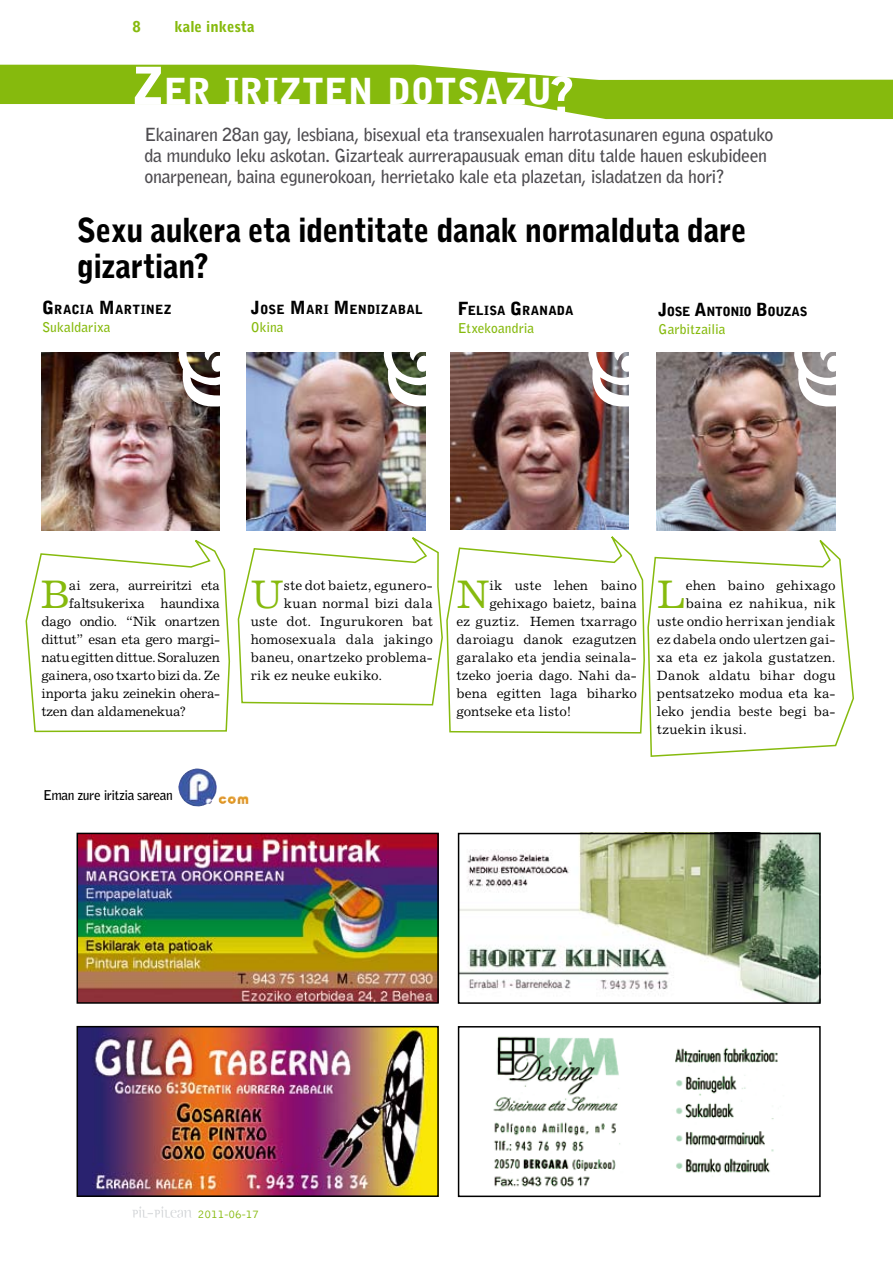
<style>
.page{position:relative;width:893px;height:1263px;background:#fff}
.page>*{position:absolute;margin:0;border:0;box-sizing:border-box;transform-origin:0 0}
.t1{font:39.75px "Excelsior LT";color:#86ba0d}
.t2{font:900 35.7px "Bell Gothic Std";letter-spacing:.015em;color:#fff}
.t3{font:900 33px/36px "Bell Gothic Std";letter-spacing:-.015em;color:#000;scale:.95 1}
.t4{font:700 18px/21px "Bell Gothic Std";letter-spacing:-.025em;color:#4e4c50}
.t5{font:900 15px "Bell Gothic Std";color:#86ba0d}
.t6{font:13.5px "Excelsior";color:#000}
.t7{font:13.5px "Excelsior";letter-spacing:.02em;color:#000}
.t8{font:13.5px "Excelsior";letter-spacing:.025em;color:#000}
.t9{font:700 13.5px "Bell Gothic Std";color:#86ba0d}
.t10{font:700 13.5px "Bell Gothic Std";letter-spacing:-.03em;color:#000}
.t11{font:900 12.6px "Bell Gothic Std";letter-spacing:.01em;color:#000}
.t12{font:900 12.6px "Bell Gothic Std";letter-spacing:-.03em;color:#000}
.t13{font:300 12px "Bell Gothic";color:#86ba0d}
.s1{font-size:51px}
.s2{font-size:18px}
</style>
<div class="page">
<svg style="left:0;top:65px;width:893px;height:54px;fill:#86ba0d"></svg>
<img style="left:41px;top:352px;width:179px;height:179px">
<svg style="left:171px;top:352px;width:49px;height:59px"></svg>
<img style="left:247px;top:352px;width:178px;height:178px">
<svg style="left:376px;top:352px;width:49px;height:59px"></svg>
<img style="left:451px;top:352px;width:177px;height:178px">
<svg style="left:580px;top:352px;width:49px;height:59px"></svg>
<img style="left:657px;top:352px;width:178px;height:179px">
<svg style="left:786px;top:352px;width:50px;height:59px"></svg>
<svg style="left:25px;top:540px;width:206px;height:193px"></svg>
<svg style="left:237px;top:530px;width:408px;height:204px"></svg>
<svg style="left:647px;top:540px;width:207px;height:217px"></svg>
<img style="left:80px;top:1029px;width:356px;height:165px">
<div style="left:77px;top:1026px;width:362px;height:171px;border:2px solid #000"></div>
<img style="left:80px;top:836px;width:356px;height:165px">
<div style="left:77px;top:833px;width:362px;height:171px;border:2px solid #000"></div>
<img style="left:493px;top:1036px;width:285px;height:151px">
<div style="left:458px;top:1026px;width:363px;height:171px;border:2px solid #000"></div>
<img style="left:461px;top:836px;width:357px;height:165px">
<div style="left:458px;top:833px;width:363px;height:171px;border:2px solid #000"></div>
<svg style="left:132px;top:1206px;width:60px;height:12px"></svg>
<img style="left:178px;top:768px;width:70px;height:39px">
<p class="t5" style="left:133px;top:18px;width:10px">8</p>
<p class="t5" style="left:175px;top:18px;width:81px">kale inkesta</p>
<h2 class="t2" style="left:132px;top:71px;width:444px"><span class="s1">Z</span>ER IRIZTEN DOTSAZU<span class="s1">?</span></h2>
<p class="t4" style="left:145px;top:124px;width:630px">Ekainaren 28an gay, lesbiana, bisexual eta transexualen harrotasunaren eguna ospatuko da munduko leku askotan. Gizarteak aurrerapausuak eman ditu talde hauen eskubideen onarpenean, baina egunerokoan, herrietako kale eta plazetan, isladatzen da hori?</p>
<h3 class="t3" style="left:77px;top:212px;width:707px">Sexu aukera eta identitate danak normalduta dare gizartian?</h3>
<p class="t11" style="left:42px;top:302px;width:131px"><span class="s2">G</span> RACIA <span class="s2">M</span>ARTINEZ</p>
<p class="t9" style="left:42px;top:319px;width:70px">Sukaldarixa</p>
<p class="t11" style="left:251px;top:302px;width:173px"><span class="s2">J</span>OSE <span class="s2">M</span>ARI <span class="s2">M</span>ENDIZABAL</p>
<p class="t9" style="left:251px;top:319px;width:34px">Okina</p>
<p class="t11" style="left:458px;top:303px;width:117px"><span class="s2">F</span>ELISA <span class="s2">G</span> RANADA</p>
<p class="t9" style="left:458px;top:320px;width:78px">Etxekoandria</p>
<p class="t12" style="left:659px;top:304px;width:150px"><span class="s2">J</span>OSE <span class="s2">A</span>NTONIO <span class="s2">B</span> OUZAS</p>
<p class="t9" style="left:659px;top:321px;width:68px">Garbitzailia</p>
<h1 class="t1" style="left:41px;top:572px;width:30px">B</h1>
<p class="t6" style="left:69px;top:578px;width:153px">ai zera, aurreiritzi eta</p>
<p class="t6" style="left:69px;top:596px;width:153px">faltsukerixa haundixa</p>
<p class="t6" style="left:41px;top:614px;width:180px">dago ondio. “Nik onartzen</p>
<p class="t6" style="left:41px;top:632px;width:180px">dittut” esan eta gero margi-</p>
<p class="t6" style="left:41px;top:650px;width:180px">natu egitten dittue. Soraluzen</p>
<p class="t6" style="left:41px;top:668px;width:180px">gainera, oso txarto bizi da. Ze</p>
<p class="t6" style="left:41px;top:685px;width:180px">inporta jaku zeinekin ohera-</p>
<p class="t6" style="left:41px;top:703px;width:145px">tzen dan aldamenekua?</p>
<p class="t10" style="left:43px;top:786px;width:131px">Eman zure iritzia sarean</p>
<h1 class="t1" style="left:251px;top:572px;width:35px">U</h1>
<p class="t6" style="left:284px;top:578px;width:151px">ste dot baietz, egunero-</p>
<p class="t7" style="left:284px;top:596px;width:151px">kuan normal bizi dala</p>
<p class="t6" style="left:251px;top:614px;width:184px">uste dot. Ingurukoren bat</p>
<p class="t6" style="left:251px;top:632px;width:184px">homosexuala dala jakingo</p>
<p class="t6" style="left:251px;top:650px;width:184px">baneu, onartzeko problema-</p>
<p class="t8" style="left:251px;top:668px;width:133px">rik ez neuke eukiko.</p>
<h1 class="t1" style="left:457px;top:572px;width:35px">N</h1>
<p class="t6" style="left:489px;top:578px;width:149px">ik uste lehen baino</p>
<p class="t6" style="left:489px;top:596px;width:149px">gehixago baietz, baina</p>
<p class="t6" style="left:457px;top:614px;width:182px">ez guztiz. Hemen txarrago</p>
<p class="t6" style="left:457px;top:632px;width:182px">daroiagu danok ezagutzen</p>
<p class="t6" style="left:457px;top:650px;width:182px">garalako eta jendia seinala-</p>
<p class="t6" style="left:457px;top:668px;width:182px">tzeko joeria dago. Nahi da-</p>
<p class="t6" style="left:457px;top:685px;width:182px">bena egitten laga biharko</p>
<p class="t6" style="left:457px;top:703px;width:116px">gontseke eta listo!</p>
<h1 class="t1" style="left:657px;top:572px;width:30px">L</h1>
<p class="t7" style="left:686px;top:578px;width:151px">ehen baino gehixago</p>
<p class="t8" style="left:686px;top:596px;width:151px">baina ez nahikua, nik</p>
<p class="t7" style="left:657px;top:614px;width:180px">uste ondio herrixan jendiak</p>
<p class="t6" style="left:657px;top:632px;width:180px">ez dabela ondo ulertzen gai-</p>
<p class="t7" style="left:657px;top:650px;width:180px">xa eta ez jakola gustatzen.</p>
<p class="t6" style="left:657px;top:668px;width:180px">Danok aldatu bihar dogu</p>
<p class="t6" style="left:657px;top:685px;width:180px">pentsatzeko modua eta ka-</p>
<p class="t6" style="left:657px;top:703px;width:180px">leko jendia beste begi ba-</p>
<p class="t8" style="left:657px;top:721px;width:91px">tzuekin ikusi.</p>
<p class="t13" style="left:198px;top:1207px;width:63px">2011-06-17</p>
</div>
